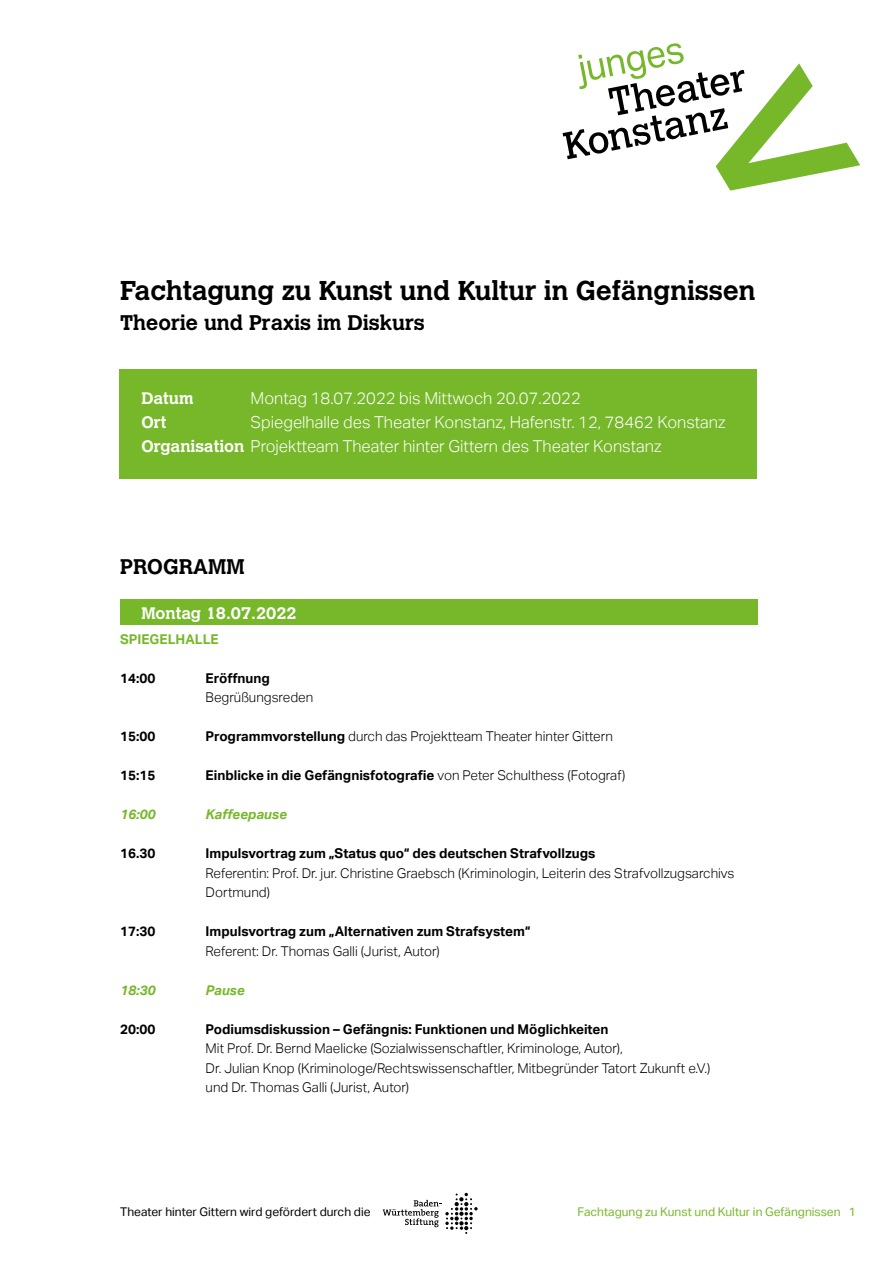
<style>
.page{position:relative;width:893px;height:1263px;background:#fff}
.page>*{position:absolute;margin:0;border:0;box-sizing:border-box;transform-origin:0 0}
.t1{font:700 27px "Calvert MT Pro";color:#000}
.t2{font:700 21px "Calvert MT Pro";color:#000}
.t3{font:300 16.5px/24px "Aktiv Grotesk";color:#fff}
.t4{font:700 16.5px "Calvert MT Pro";color:#fff}
.t5{font:300 13.5px/19.5px "Aktiv Grotesk";color:#000}
.t6{font:700 13.5px "Aktiv Grotesk";color:#000}
.t7{font:italic 700 13.5px "Aktiv Grotesk";color:#76b82a}
.t8{font:700 13.5px "Aktiv Grotesk";color:#76b82a}
.t9{font:12px "Aktiv Grotesk";color:#000}
.t10{font:12px "Aktiv Grotesk";color:#76b82a}
.s1{font-family:"Calvert MT Pro";font-weight:700}
.s2{font-weight:700}
.s3{font-weight:300}
</style>
<div class="page">
<div style="left:120px;top:600px;width:638px;height:25px;background:#76b82a"></div>
<div style="left:119px;top:369px;width:638px;height:109px;background:#76b82a"></div>
<svg style="left:563px;top:43px;width:297px;height:148px"></svg>
<svg style="left:383px;top:1193px;width:95px;height:41px"></svg>
<h1 class="t1" style="left:120px;top:273px;width:637px">Fachtagung zu Kunst und Kultur in Gefängnissen</h1>
<h2 class="t2" style="left:120px;top:309px;width:306px">Theorie und Praxis im Diskurs</h2>
<p class="t4" style="left:141px;top:388px;width:54px">Datum</p>
<p class="t3" style="left:251px;top:386px;width:332px">Montag 18.07.2022 bis Mittwoch 20.07.2022</p>
<p class="t4" style="left:141px;top:412px;width:27px">Ort</p>
<p class="t3" style="left:141px;top:410px;width:586px;text-indent:109px">Spiegelhalle des Theater Konstanz, Hafenstr. 12, 78462 Konstanz<br><span class="s1">Organisation</span> Projektteam Theater hinter Gittern des Theater Konstanz</p>
<h2 class="t2" style="left:120px;top:553px;width:126px">PROGRAMM</h2>
<p class="t4" style="left:141px;top:602px;width:157px">Montag 18.07.2022</p>
<p class="t8" style="left:120px;top:631px;width:100px">SPIEGELHALLE</p>
<p class="t6" style="left:120px;top:670px;width:37px">14:00</p>
<p class="t6" style="left:206px;top:670px;width:66px">Eröffnung</p>
<p class="t5" style="left:206px;top:688px;width:109px">Begrüßungsreden</p>
<p class="t6" style="left:120px;top:729px;width:37px">15:00</p>
<p class="t5" style="left:206px;top:727px;width:409px"><span class="s2">Programmvorstellung</span> durch das Projektteam Theater hinter Gittern</p>
<p class="t6" style="left:120px;top:768px;width:37px">15:15</p>
<p class="t6" style="left:206px;top:768px;width:421px">Einblicke in die Gefängnisfotografie <span class="s3">von Peter Schulthess (Fotograf)</span></p>
<p class="t7" style="left:120px;top:807px;width:37px">16:00</p>
<p class="t7" style="left:206px;top:807px;width:83px">Kaffeepause</p>
<p class="t6" style="left:120px;top:846px;width:37px">16.30</p>
<p class="t6" style="left:206px;top:846px;width:391px">Impulsvortrag zum „Status quo“ des deutschen Strafvollzugs</p>
<p class="t5" style="left:206px;top:863px;width:530px">Referentin: Prof. Dr. jur. Christine Graebsch (Kriminologin, Leiterin des Strafvollzugsarchivs<br>Dortmund)</p>
<p class="t6" style="left:120px;top:924px;width:37px">17:30</p>
<p class="t6" style="left:206px;top:924px;width:326px">Impulsvortrag zum „Alternativen zum Strafsystem“</p>
<p class="t5" style="left:206px;top:941px;width:236px">Referent: Dr. Thomas Galli (Jurist, Autor)</p>
<p class="t7" style="left:120px;top:982px;width:37px">18:30</p>
<p class="t7" style="left:206px;top:982px;width:41px">Pause</p>
<p class="t6" style="left:120px;top:1021px;width:37px">20:00</p>
<p class="t6" style="left:206px;top:1021px;width:404px">Podiumsdiskussion – Gefängnis: Funktionen und Möglichkeiten</p>
<p class="t5" style="left:206px;top:1039px;width:506px">Mit Prof. Dr. Bernd Maelicke (Sozialwissenschaftler, Kriminologe, Autor),<br>Dr. Julian Knop (Kriminologe/Rechtswissenschaftler, Mitbegründer Tatort Zukunft e.V.) und Dr. Thomas Galli (Jurist, Autor)</p>
<p class="t9" style="left:120px;top:1205px;width:252px">Theater hinter Gittern wird gefördert durch die</p>
<p class="t10" style="left:578px;top:1205px;width:280px">Fachtagung zu Kunst und Kultur in Gefängnissen 1</p>
</div>
